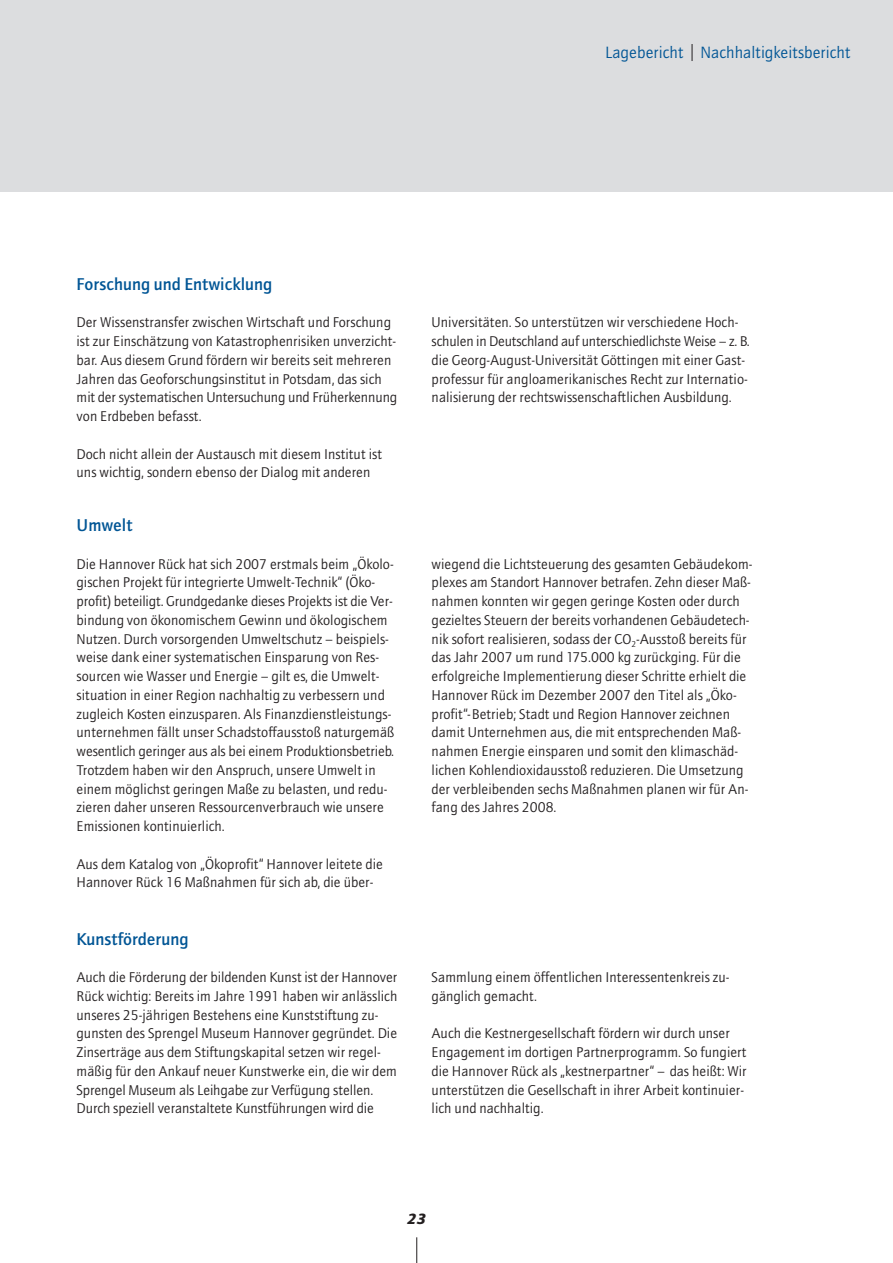
<style>
.page{position:relative;width:893px;height:1263px;background:#fff}
.page>*{position:absolute;margin:0;border:0;box-sizing:border-box;transform-origin:0 0}
.t1{font:500 17.25px "AT Quay Sans";color:#005595}
.t2{font:16.5px "AT Quay Sans";color:#005595}
.t3{font:italic 900 15px "AT Quay Sans";color:#231f20}
.t4{font:14.25px/18.8px "AT Quay Sans";color:#231f20}
</style>
<div class="page">
<div style="left:0;top:0;width:893px;height:191px;background:#dcdddf"></div>
<svg style="left:416px;top:1237px;width:1px;height:26px"></svg>
<svg style="left:692px;top:44px;width:1px;height:17px"></svg>
<p class="t2" style="left:605px;top:46px;width:247px">Lagebericht Nachhaltigkeitsbericht</p>
<p class="t1" style="left:77px;top:277px;width:197px">Forschung und Entwicklung</p>
<p class="t4" style="left:77px;top:314px;width:322px">Der Wissenstransfer zwischen Wirtschaft und Forschung ist zur Einschätzung von Katastrophenrisiken unverzicht&shy;bar. Aus diesem Grund fördern wir bereits seit mehreren Jahren das Geoforschungsinstitut in Potsdam, das sich mit der systematischen Untersuchung und Früherkennung von Erdbeben befasst.</p>
<p class="t4" style="left:77px;top:446px;width:307px">Doch nicht allein der Austausch mit diesem Institut ist uns wichtig, sondern ebenso der Dialog mit anderen</p>
<p class="t1" style="left:77px;top:518px;width:58px">Umwelt</p>
<p class="t4" style="left:77px;top:556px;width:319px">Die Hannover Rück hat sich 2007 erstmals beim „Ökolo&shy;gischen Projekt für integrierte Umwelt-Technik“ (Öko&shy;profit) beteiligt. Grundgedanke dieses Projekts ist die Ver&shy;bindung von ökonomischem Gewinn und ökologischem Nutzen. Durch vorsorgenden Umweltschutz – beispiels&shy;weise dank einer systematischen Einsparung von Res&shy;sourcen wie Wasser und Energie – gilt es, die Umwelt&shy;situation in einer Region nachhaltig zu verbessern und zugleich Kosten einzusparen. Als Finanzdienstleistungs&shy;unternehmen fällt unser Schadstoffausstoß naturgemäß wesentlich geringer aus als bei einem Produktionsbetrieb.<br>Trotzdem haben wir den Anspruch, unsere Umwelt in einem möglichst geringen Maße zu belasten, und redu&shy;zieren daher unseren Ressourcenverbrauch wie unsere Emissionen kontinuierlich.</p>
<p class="t4" style="left:77px;top:856px;width:308px">Aus dem Katalog von „Ökoprofit“ Hannover leitete die<br>Hannover Rück 16 Maßnahmen für sich ab, die über-</p>
<p class="t4" style="left:432px;top:314px;width:320px">Universitäten. So unterstützen wir verschiedene Hoch&shy;schulen in Deutschland auf unterschiedlichste Weise – z. B. die Georg-August-Universität Göttingen mit einer Gast&shy;professur für angloamerikanisches Recht zur Internatio&shy;nalisierung der rechtswissenschaftlichen Ausbildung.</p>
<p class="t4" style="left:432px;top:556px;width:322px">wiegend die Lichtsteuerung des gesamten Gebäudekom&shy;plexes am Standort Hannover betrafen. Zehn dieser Maß&shy;nahmen konnten wir gegen geringe Kosten oder durch gezieltes Steuern der bereits vorhandenen Gebäudetech&shy;nik sofort realisieren, sodass der CO<sub>2</sub>-Ausstoß bereits für das Jahr 2007 um rund 175.000 kg zurückging. Für die erfolgreiche Implementierung dieser Schritte erhielt die Hannover Rück im Dezember 2007 den Titel als „Öko&shy;profit“-Betrieb; Stadt und Region Hannover zeichnen damit Unternehmen aus, die mit entsprechenden Maß&shy;nahmen Energie einsparen und somit den klimaschäd&shy;lichen Kohlendioxidausstoß reduzieren. Die Umsetzung der verbleibenden sechs Maßnahmen planen wir für An&shy;fang des Jahres 2008.</p>
<p class="t1" style="left:77px;top:932px;width:113px">Kunstförderung</p>
<p class="t4" style="left:77px;top:969px;width:322px">Auch die Förderung der bildenden Kunst ist der Hannover Rück wichtig: Bereits im Jahre 1991 haben wir anlässlich unseres 25-jährigen Bestehens eine Kunststiftung zu&shy;gunsten des Sprengel Museum Hannover gegründet. Die Zinserträge aus dem Stiftungskapital setzen wir regel&shy;mäßig für den Ankauf neuer Kunstwerke ein, die wir dem Sprengel Museum als Leihgabe zur Verfügung stellen.<br>Durch speziell veranstaltete Kunstführungen wird die</p>
<p class="t4" style="left:432px;top:969px;width:299px">Sammlung einem öffentlichen Interessentenkreis zu&shy;gänglich gemacht.</p>
<p class="t4" style="left:432px;top:1025px;width:317px">Auch die Kestnergesellschaft fördern wir durch unser Engagement im dortigen Partnerprogramm. So fungiert die Hannover Rück als „kestnerpartner“ – das heißt: Wir unterstützen die Gesellschaft in ihrer Arbeit kontinuier&shy;lich und nachhaltig.</p>
<p class="t3" style="left:407px;top:1212px;width:20px">23</p>
</div>
